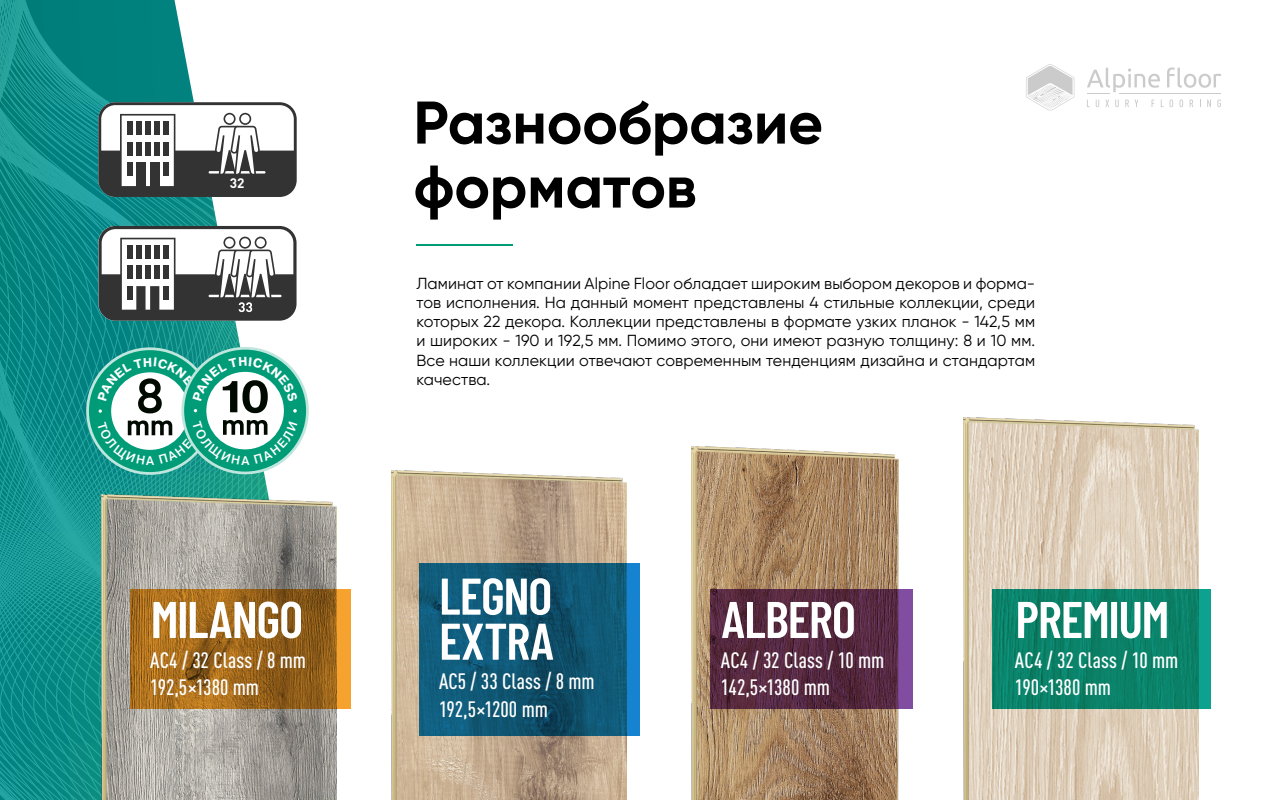
<style>
.page{position:relative;width:1280px;height:800px;background:#fff}
.page>*{position:absolute;margin:0;border:0;box-sizing:border-box;transform-origin:0 0}
.t1{font:700 60.1px/64px "Gilroy";letter-spacing:-.005em;color:#000}
.t2{font:600 51.5px/45.1px "Barlow Condensed";letter-spacing:-.02em;color:#fff}
.t3{font:500 condensed 22px/27.4px "DIN Pro";color:#fff}
.t4{font:16px/19.2px "Gilroy";letter-spacing:.005em;color:#000;text-align:justify}
.t5{font:700 13.6px "DIN Pro";color:#fff}
</style>
<div class="page">
<svg style="left:0;top:0;width:269px;height:800px;background:#269995"></svg>
<img style="left:964px;top:417px;width:235px;height:383px">
<img style="left:692px;top:446px;width:207px;height:354px">
<img style="left:391px;top:471px;width:235px;height:329px">
<img style="left:101px;top:495px;width:235px;height:305px">
<hr style="left:416px;top:244px;width:97px;height:2px;background:#009c78">
<svg style="left:98px;top:102px;width:199px;height:95px"></svg>
<svg style="left:98px;top:226px;width:199px;height:95px"></svg>
<div style="left:127px;top:246px;width:6px;height:13px;background:#333"></div>
<div style="left:127px;top:266px;width:6px;height:13px;background:#333"></div>
<svg style="left:130px;top:589px;width:221px;height:120px;background:#a1691c"></svg>
<svg style="left:992px;top:589px;width:219px;height:120px;background:#0a836b"></svg>
<svg style="left:710px;top:589px;width:203px;height:120px;background:#582b46"></svg>
<svg style="left:420px;top:563px;width:220px;height:173px;background:#0f5878"></svg>
<svg style="left:1087px;top:67px;width:134px;height:27px"></svg>
<hr style="left:1120px;top:93px;width:101px;height:1px;background:#cbcbcb">
<svg style="left:1096px;top:100px;width:3px;height:7px"></svg>
<svg style="left:1105px;top:100px;width:4px;height:7px"></svg>
<svg style="left:1115px;top:100px;width:4px;height:7px"></svg>
<svg style="left:1125px;top:100px;width:4px;height:7px"></svg>
<svg style="left:1135px;top:100px;width:3px;height:7px"></svg>
<svg style="left:1161px;top:100px;width:12px;height:7px"></svg>
<svg style="left:1179px;top:100px;width:4px;height:7px"></svg>
<svg style="left:1190px;top:100px;width:3px;height:7px"></svg>
<svg style="left:1207px;top:100px;width:4px;height:7px"></svg>
<svg style="left:1217px;top:100px;width:4px;height:7px"></svg>
<svg style="left:1026px;top:64px;width:48px;height:46px"></svg>
<svg style="left:86px;top:347px;width:223px;height:128px"></svg>
<p class="t5" style="left:230px;top:172px;width:16px">32</p>
<h2 class="t2" style="left:151px;top:594px;width:154px">MILANGO</h2>
<h3 class="t3" style="left:150px;top:644px;width:157px">AC4 / 32 Class / 8 mm<br>192,5×1380 mm</h3>
<h1 class="t1" style="left:413px;top:90px;width:411px">Разнообразие форматов</h1>
<p class="t4" style="left:416px;top:274px;width:620px">Ламинат от компании Alpine Floor обладает широким выбором декоров и форма&shy;тов исполнения. На данный момент представлены 4 стильные коллекции, среди которых 22 декора. Коллекции представлены в формате узких планок - 142,5 мм и широких - 190 и 192,5 мм. Помимо этого, они имеют разную толщину: 8 и 10 мм.<br>Все наши коллекции отвечают современным тенденциям дизайна и стандартам качества.</p>
<h2 class="t2" style="left:439px;top:570px;width:116px">LEGNO<br>EXTRA</h2>
<h3 class="t3" style="left:439px;top:666px;width:157px">AC5 / 33 Class / 8 mm<br>192,5×1200 mm</h3>
<h2 class="t2" style="left:721px;top:594px;width:136px">ALBERO</h2>
<h3 class="t3" style="left:721px;top:644px;width:165px">AC4 / 32 Class / 10 mm<br>142,5×1380 mm</h3>
<h2 class="t2" style="left:1015px;top:594px;width:155px">PREMIUM</h2>
<h3 class="t3" style="left:1015px;top:644px;width:165px">AC4 / 32 Class / 10 mm<br>190×1380 mm</h3>
</div>
